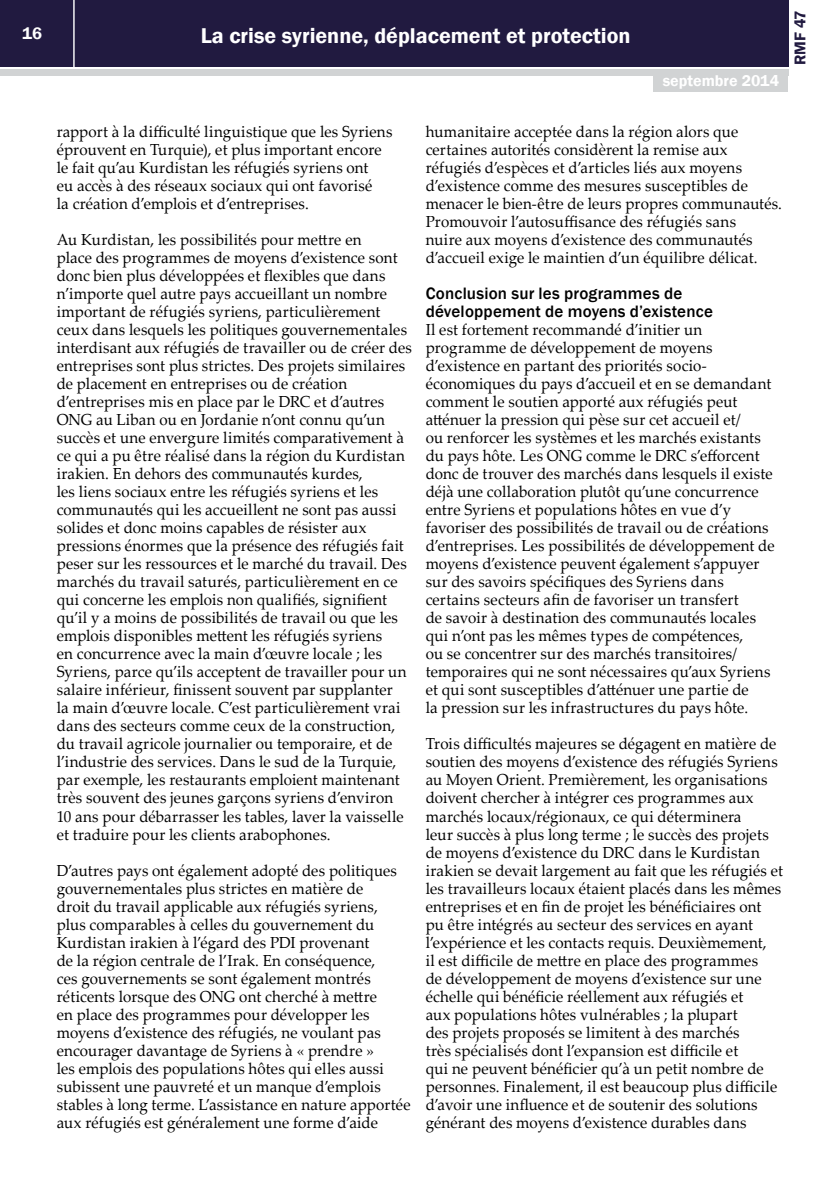
<style>
.page{position:relative;width:840px;height:1191px;background:#fff}
.page>*{position:absolute;margin:0;border:0;box-sizing:border-box;transform-origin:0 0}
.t1{font:600 22px "Franklin Gothic";color:#fff}
.t2{font:500 17px/18px "Franklin Gothic";letter-spacing:.01em;color:#000}
.t3{font:600 17px "Franklin Gothic";color:#fff}
.t4{font:16px/18px "Palatino Linotype";letter-spacing:.01em;color:#000;scale:.94 1}
.t5{font:600 16px "Franklin Gothic";color:#fff}
.t6{font:600 16px "Franklin Gothic";color:#211a40}
</style>
<div class="page">
<div style="left:0;top:0;width:787px;height:66px;background:#211a40"></div>
<div style="left:0;top:69px;width:787px;height:6px;background:#d1d3d4"></div>
<hr style="left:73px;top:0;width:2px;height:67px;background:#fff">
<div style="left:653px;top:74px;width:134px;height:18px;background:#d1d3d4"></div>
<p class="t3" style="left:22px;top:23px;width:21px">16</p>
<h1 class="t1" style="left:201px;top:22px;width:431px">La crise syrienne, déplacement et protection</h1>
<p class="t5" style="left:662px;top:71px;width:118px">septembre 2014</p>
<p class="t6" style="left:789px;top:65px;width:57px;rotate:-90deg">RMF 47</p>
<p class="t4" style="left:57px;top:122px;width:358px">rapport à la difficulté linguistique que les Syriens éprouvent en Turquie), et plus important encore le fait qu’au Kurdistan les réfugiés syriens ont<br>eu accès à des réseaux sociaux qui ont favorisé<br>la création d’emplois et d’entreprises.</p>
<p class="t4" style="left:57px;top:230px;width:379px">Au Kurdistan, les possibilités pour mettre en<br>place des programmes de moyens d’existence sont donc bien plus développées et flexibles que dans n’importe quel autre pays accueillant un nombre important de réfugiés syriens, particulièrement ceux dans lesquels les politiques gouvernementales interdisant aux réfugiés de travailler ou de créer des entreprises sont plus strictes. Des projets similaires de placement en entreprises ou de création d’entreprises mis en place par le DRC et d’autres ONG au Liban ou en Jordanie n’ont connu qu’un succès et une envergure limités comparativement à ce qui a pu être réalisé dans la région du Kurdistan irakien. En dehors des communautés kurdes,<br>les liens sociaux entre les réfugiés syriens et les communautés qui les accueillent ne sont pas aussi solides et donc moins capables de résister aux pressions énormes que la présence des réfugiés fait peser sur les ressources et le marché du travail. Des marchés du travail saturés, particulièrement en ce qui concerne les emplois non qualifiés, signifient qu’il y a moins de possibilités de travail ou que les emplois disponibles mettent les réfugiés syriens<br>en concurrence avec la main d’œuvre locale ; les Syriens, parce qu’ils acceptent de travailler pour un salaire inférieur, finissent souvent par supplanter<br>la main d’œuvre locale. C’est particulièrement vrai dans des secteurs comme ceux de la construction, du travail agricole journalier ou temporaire, et de l’industrie des services. Dans le sud de la Turquie, par exemple, les restaurants emploient maintenant très souvent des jeunes garçons syriens d’environ<br>10 ans pour débarrasser les tables, laver la vaisselle et traduire pour les clients arabophones.</p>
<p class="t4" style="left:57px;top:860px;width:378px">D’autres pays ont également adopté des politiques gouvernementales plus strictes en matière de<br>droit du travail applicable aux réfugiés syriens, plus comparables à celles du gouvernement du Kurdistan irakien à l’égard des PDI provenant<br>de la région centrale de l’Irak. En conséquence,<br>ces gouvernements se sont également montrés réticents lorsque des ONG ont cherché à mettre<br>en place des programmes pour développer les moyens d’existence des réfugiés, ne voulant pas encourager davantage de Syriens à « prendre »<br>les emplois des populations hôtes qui elles aussi subissent une pauvreté et un manque d’emplois stables à long terme. L’assistance en nature apportée aux réfugiés est généralement une forme d’aide</p>
<p class="t4" style="left:425px;top:122px;width:380px">humanitaire acceptée dans la région alors que certaines autorités considèrent la remise aux réfugiés d’espèces et d’articles liés aux moyens d’existence comme des mesures susceptibles de menacer le bien-être de leurs propres communautés.<br>Promouvoir l’autosuffisance des réfugiés sans<br>nuire aux moyens d’existence des communautés d’accueil exige le maintien d’un équilibre délicat.</p>
<p class="t2" style="left:425px;top:285px;width:288px">Conclusion sur les programmes de développement de moyens d’existence</p>
<p class="t4" style="left:425px;top:320px;width:372px">Il est fortement recommandé d’initier un programme de développement de moyens d’existence en partant des priorités socio&shy;économiques du pays d’accueil et en se demandant comment le soutien apporté aux réfugiés peut atténuer la pression qui pèse sur cet accueil et/<br>ou renforcer les systèmes et les marchés existants du pays hôte. Les ONG comme le DRC s’efforcent donc de trouver des marchés dans lesquels il existe déjà une collaboration plutôt qu’une concurrence entre Syriens et populations hôtes en vue d’y favoriser des possibilités de travail ou de créations d’entreprises. Les possibilités de développement de moyens d’existence peuvent également s’appuyer sur des savoirs spécifiques des Syriens dans certains secteurs afin de favoriser un transfert<br>de savoir à destination des communautés locales qui n’ont pas les mêmes types de compétences,<br>ou se concentrer sur des marchés transitoires/ temporaires qui ne sont nécessaires qu’aux Syriens et qui sont susceptibles d’atténuer une partie de<br>la pression sur les infrastructures du pays hôte.</p>
<p class="t4" style="left:425px;top:734px;width:381px">Trois difficultés majeures se dégagent en matière de soutien des moyens d’existence des réfugiés Syriens au Moyen Orient. Premièrement, les organisations doivent chercher à intégrer ces programmes aux marchés locaux/régionaux, ce qui déterminera<br>leur succès à plus long terme ; le succès des projets de moyens d’existence du DRC dans le Kurdistan irakien se devait largement au fait que les réfugiés et les travailleurs locaux étaient placés dans les mêmes entreprises et en fin de projet les bénéficiaires ont pu être intégrés au secteur des services en ayant l’expérience et les contacts requis. Deuxièmement,<br>il est difficile de mettre en place des programmes<br>de développement de moyens d’existence sur une échelle qui bénéficie réellement aux réfugiés et<br>aux populations hôtes vulnérables ; la plupart<br>des projets proposés se limitent à des marchés<br>très spécialisés dont l’expansion est difficile et<br>qui ne peuvent bénéficier qu’à un petit nombre de personnes. Finalement, il est beaucoup plus difficile d’avoir une influence et de soutenir des solutions générant des moyens d’existence durables dans</p>
</div>
